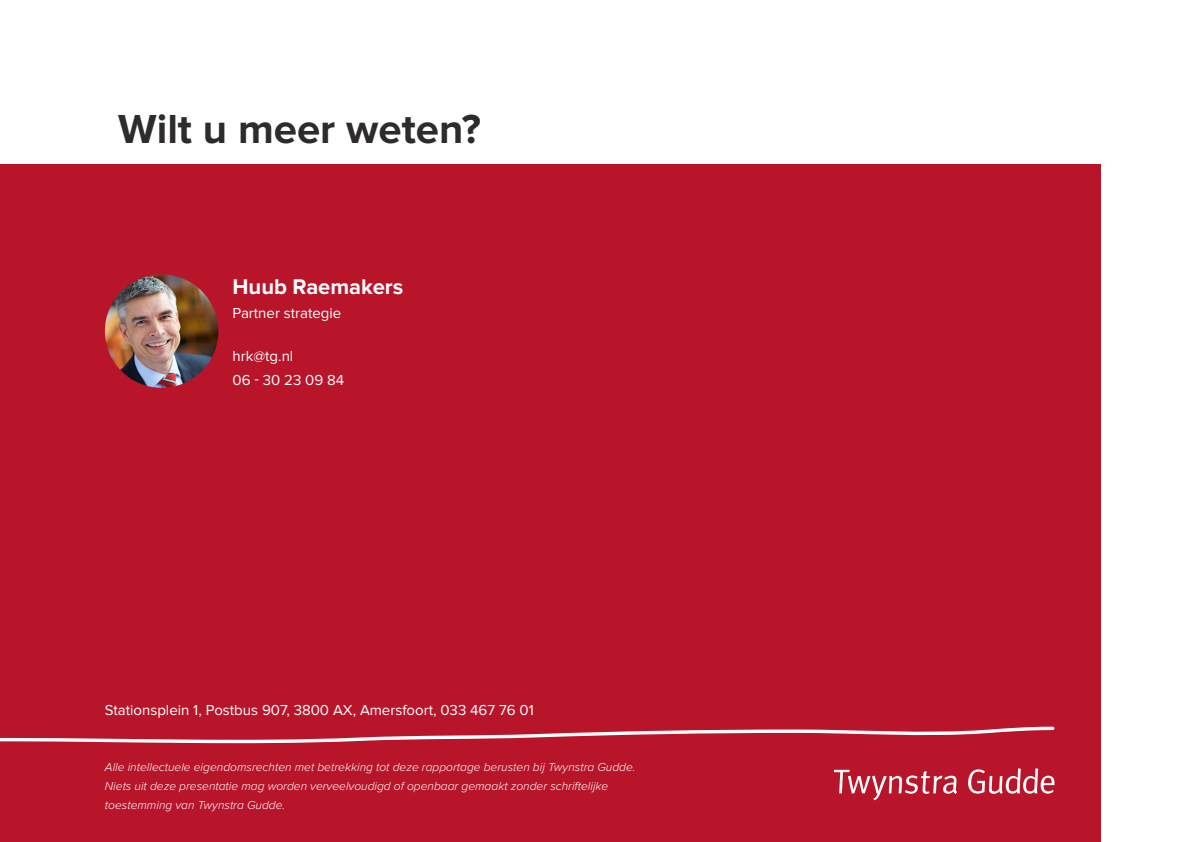
<style>
.page{position:relative;width:1191px;height:842px;background:#fff}
.page>*{position:absolute;margin:0;border:0;box-sizing:border-box;transform-origin:0 0}
.t1{font:700 42px "Proxima Nova";color:#2e2b2c}
.t2{font:700 22px "Proxima Nova";color:#fff}
.t3{font:15px "Proxima Nova";color:#fff}
.t4{font:italic 300 12px/19px "Proxima Nova";color:#fff}
</style>
<div class="page">
<div style="left:0;top:164px;width:1100px;height:678px;background:#b8152a"></div>
<svg style="left:834px;top:770px;width:123px;height:30px"></svg>
<svg style="left:968px;top:768px;width:86px;height:26px"></svg>
<svg style="left:0;top:726px;width:1055px;height:18px"></svg>
<img style="left:105px;top:274px;width:113px;height:114px;border-radius:57px">
<p class="t1" style="left:118px;top:105px;width:364px">Wilt u meer weten?</p>
<p class="t2" style="left:232px;top:274px;width:172px">Huub Raemakers</p>
<p class="t3" style="left:232px;top:305px;width:110px">Partner strategie</p>
<p class="t3" style="left:232px;top:348px;width:62px">hrk@tg.nl</p>
<p class="t3" style="left:232px;top:372px;width:113px">06 - 30 23 09 84</p>
<p class="t3" style="left:105px;top:701px;width:430px">Stationsplein 1, Postbus 907, 3800 AX, Amersfoort, 033 467 76 01</p>
<p class="t4" style="left:105px;top:758px;width:532px">Alle intellectuele eigendomsrechten met betrekking tot deze rapportage berusten bij Twynstra Gudde.<br>Niets uit deze presentatie mag worden verveelvoudigd of openbaar gemaakt zonder schriftelijke</p>
<p class="t4" style="left:105px;top:796px;width:182px">toestemming van Twynstra Gudde.</p>
</div>
